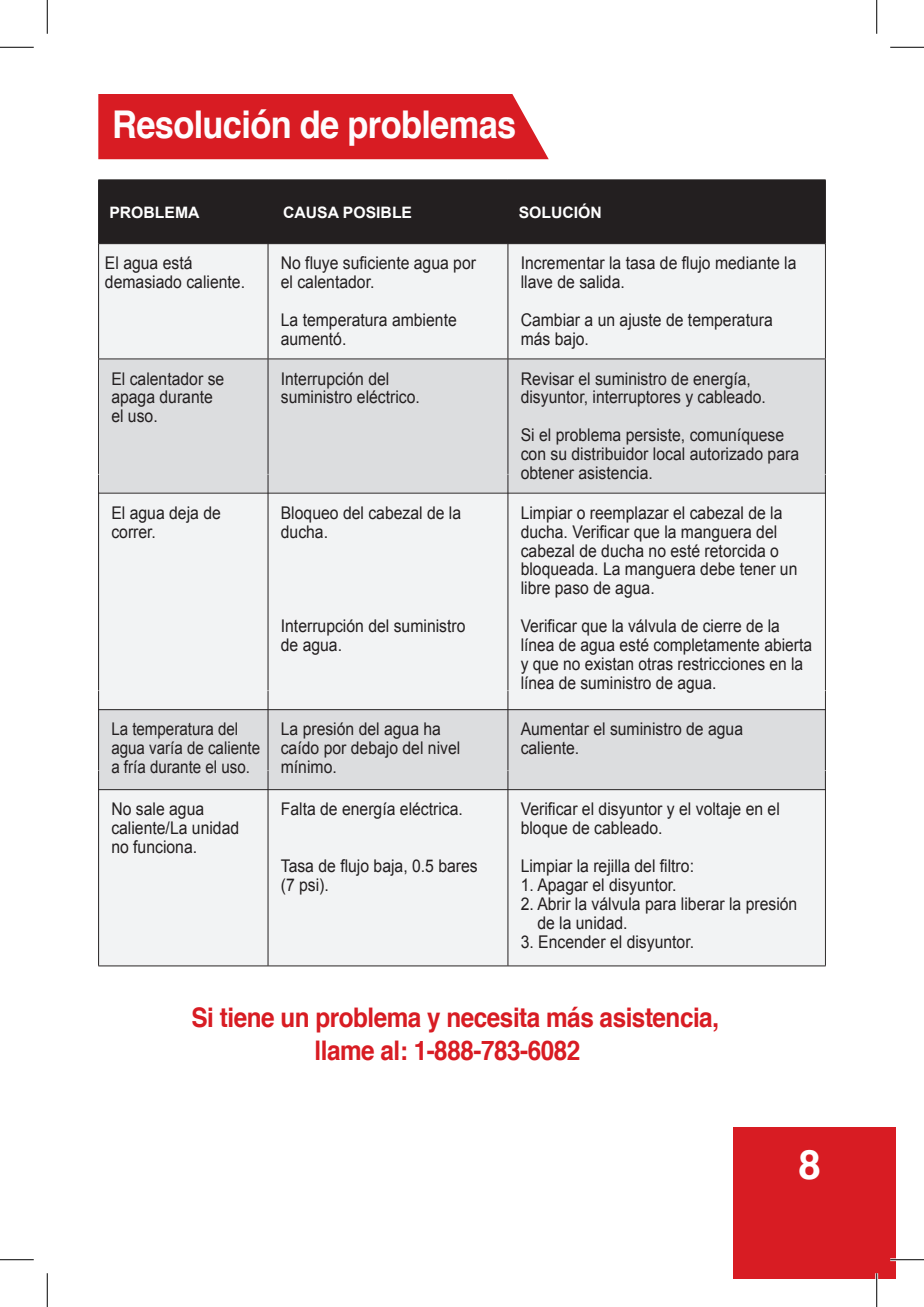
<style>
.page{position:relative;width:924px;height:1307px;background:#fff}
.page>*{position:absolute;margin:0;border:0;box-sizing:border-box;transform-origin:0 0}
.t1{font:700 40.5px "Helvetica";color:#fff}
.t2{font:700 38.25px "Helvetica";letter-spacing:-.02em;color:#fefcfd;scale:.9 1}
.t3{font:700 27px/32.4px "Helvetica";letter-spacing:-.02em;color:#d81c23;text-align:center;scale:.9 1}
.t4{font:17.55px/18.9px "Arial";color:#231f20;scale:.9 1}
.t5{font:17.55px/18.9px "Arial";color:#231f20;scale:.89 1}
.t6{font:17.55px/18.9px "Arial";color:#231f20;scale:.86 1}
.t7{font:700 15.75px "Arial";color:#fff}
</style>
<div class="page">
<div style="left:733px;top:1127px;width:163px;height:151px;background:#d81c23"></div>
<div style="left:99px;top:244px;width:725px;height:720px;background:#f2f3f4"></div>
<div style="left:98px;top:709px;width:726px;height:80px;background:#dcdddf"></div>
<div style="left:100px;top:360px;width:724px;height:131px;background:#dcdddf"></div>
<div style="left:98px;top:94px;width:451px;height:65px;background:#d81c23"></div>
<div style="left:99px;top:180px;width:726px;height:63px;background:#231f20"></div>
<hr style="left:98px;top:179px;width:170px;height:1px;background:#231f20">
<hr style="left:98px;top:180px;width:1px;height:63px;background:#231f20">
<hr style="left:268px;top:179px;width:240px;height:1px;background:#231f20">
<hr style="left:268px;top:180px;width:1px;height:63px;background:#231f20">
<hr style="left:508px;top:179px;width:317px;height:1px;background:#231f20">
<hr style="left:507px;top:180px;width:1px;height:63px;background:#231f20">
<hr style="left:825px;top:180px;width:1px;height:63px;background:#231f20">
<hr style="left:98px;top:243px;width:170px;height:1px;background:#231f20">
<hr style="left:98px;top:244px;width:1px;height:114px;background:#231f20">
<hr style="left:268px;top:243px;width:240px;height:1px;background:#231f20">
<hr style="left:268px;top:244px;width:1px;height:114px;background:#231f20">
<hr style="left:508px;top:243px;width:317px;height:1px;background:#231f20">
<hr style="left:507px;top:244px;width:1px;height:114px;background:#231f20">
<hr style="left:825px;top:244px;width:1px;height:114px;background:#231f20">
<hr style="left:98px;top:358px;width:170px;height:1px;background:#231f20">
<hr style="left:98px;top:359px;width:1px;height:115px;background:#231f20">
<hr style="left:268px;top:358px;width:240px;height:1px;background:#231f20">
<hr style="left:268px;top:359px;width:1px;height:115px;background:#231f20">
<hr style="left:508px;top:358px;width:317px;height:1px;background:#231f20">
<hr style="left:507px;top:359px;width:1px;height:115px;background:#231f20">
<hr style="left:825px;top:359px;width:1px;height:115px;background:#231f20">
<hr style="left:98px;top:492px;width:170px;height:1px;background:#231f20">
<hr style="left:98px;top:474px;width:1px;height:216px;background:#231f20">
<hr style="left:268px;top:492px;width:240px;height:1px;background:#231f20">
<hr style="left:268px;top:474px;width:1px;height:216px;background:#231f20">
<hr style="left:508px;top:492px;width:317px;height:1px;background:#231f20">
<hr style="left:507px;top:474px;width:1px;height:216px;background:#231f20">
<hr style="left:825px;top:474px;width:1px;height:216px;background:#231f20">
<hr style="left:98px;top:709px;width:170px;height:1px;background:#231f20">
<hr style="left:98px;top:691px;width:1px;height:79px;background:#231f20">
<hr style="left:268px;top:709px;width:240px;height:1px;background:#231f20">
<hr style="left:268px;top:691px;width:1px;height:79px;background:#231f20">
<hr style="left:508px;top:709px;width:317px;height:1px;background:#231f20">
<hr style="left:507px;top:691px;width:1px;height:79px;background:#231f20">
<hr style="left:825px;top:691px;width:1px;height:79px;background:#231f20">
<hr style="left:98px;top:789px;width:170px;height:1px;background:#231f20">
<hr style="left:98px;top:771px;width:1px;height:194px;background:#231f20">
<hr style="left:268px;top:789px;width:240px;height:1px;background:#231f20">
<hr style="left:268px;top:771px;width:1px;height:194px;background:#231f20">
<hr style="left:508px;top:789px;width:317px;height:1px;background:#231f20">
<hr style="left:507px;top:771px;width:1px;height:194px;background:#231f20">
<hr style="left:825px;top:771px;width:1px;height:194px;background:#231f20">
<hr style="left:98px;top:965px;width:170px;height:1px;background:#231f20">
<hr style="left:268px;top:965px;width:240px;height:1px;background:#231f20">
<hr style="left:508px;top:965px;width:317px;height:1px;background:#231f20">
<hr style="left:890px;top:1258px;width:34px;height:2px;background:#fff">
<hr style="left:875px;top:1273px;width:3px;height:33px;background:#fff">
<hr style="left:0;top:47px;width:34px;height:1px;background:#000">
<hr style="left:890px;top:47px;width:34px;height:1px;background:#000">
<hr style="left:0;top:1259px;width:34px;height:1px;background:#000">
<hr style="left:890px;top:1259px;width:34px;height:1px;background:#000">
<hr style="left:47px;top:0;width:1px;height:34px;background:#000">
<hr style="left:47px;top:1273px;width:1px;height:33px;background:#000">
<hr style="left:876px;top:0;width:1px;height:34px;background:#000">
<hr style="left:876px;top:1273px;width:1px;height:33px;background:#000">
<h2 class="t2" style="left:112px;top:93px;width:450px">Resolución de problemas</h2>
<p class="t7" style="left:109px;top:202px;width:92px">PROBLEMA</p>
<p class="t7" style="left:283px;top:202px;width:130px">CAUSA POSIBLE</p>
<p class="t7" style="left:518px;top:202px;width:85px">SOLUCIÓN</p>
<p class="t4" style="left:105px;top:254px;width:99px">El agua está</p>
<p class="t4" style="left:281px;top:254px;width:218px">No fluye suficiente agua por</p>
<p class="t4" style="left:105px;top:273px;width:157px">demasiado caliente.</p>
<p class="t4" style="left:281px;top:263px;width:197px;line-height:37.8px">el calentador.<br>La temperatura ambiente</p>
<p class="t4" style="left:281px;top:329px;width:74px">aumentó.</p>
<p class="t4" style="left:520px;top:254px;width:308px">Incrementar la tasa de flujo mediante la llave de salida.</p>
<p class="t4" style="left:520px;top:310px;width:282px">Cambiar a un ajuste de temperatura más bajo.</p>
<p class="t4" style="left:111px;top:369px;width:127px">El calentador se apaga durante el uso.</p>
<p class="t4" style="left:281px;top:369px;width:156px">Interrupción del suministro eléctrico.</p>
<p class="t4" style="left:520px;top:369px;width:274px">Revisar el suministro de energía, disyuntor, interruptores y cableado.</p>
<p class="t4" style="left:520px;top:426px;width:311px">Si el problema persiste, comuníquese con su distribuidor local autorizado para obtener asistencia.</p>
<p class="t4" style="left:111px;top:503px;width:123px">El agua deja de correr.</p>
<p class="t4" style="left:281px;top:503px;width:202px">Bloqueo del cabezal de la ducha.</p>
<p class="t4" style="left:521px;top:503px;width:309px">Limpiar o reemplazar el cabezal de la ducha. Verificar que la manguera del cabezal de ducha no esté retorcida o bloqueada. La manguera debe tener un libre paso de agua.</p>
<p class="t5" style="left:520px;top:616px;width:329px">Verificar que la válvula de cierre de la línea de agua esté completamente abierta y que no existan otras restricciones en la línea de suministro de agua.</p>
<p class="t4" style="left:281px;top:616px;width:207px">Interrupción del suministro de agua.</p>
<p class="t6" style="left:111px;top:719px;width:174px">La temperatura del agua varía de caliente a fría durante el uso.</p>
<p class="t4" style="left:281px;top:719px;width:201px">La presión del agua ha caído por debajo del nivel mínimo.</p>
<p class="t4" style="left:520px;top:719px;width:249px">Aumentar el suministro de agua caliente.</p>
<p class="t4" style="left:111px;top:799px;width:144px">No sale agua caliente/La unidad no funciona.</p>
<p class="t4" style="left:281px;top:799px;width:204px">Falta de energía eléctrica.</p>
<p class="t4" style="left:281px;top:856px;width:220px">Tasa de flujo baja, 0.5 bares (7 psi).</p>
<p class="t4" style="left:520px;top:799px;width:289px">Verificar el disyuntor y el voltaje en el bloque de cableado.</p>
<p class="t4" style="left:520px;top:856px;width:194px">Limpiar la rejilla del filtro:</p>
<p class="t4" style="left:520px;top:875px;width:175px">1. Apagar el disyuntor.</p>
<p class="t4" style="left:537px;top:894px;width:290px;text-indent:-17px">2. Abrir la válvula para liberar la presión de la unidad.</p>
<p class="t4" style="left:520px;top:932px;width:194px">3. Encender el disyuntor.</p>
<h3 class="t3" style="left:191px;top:1001px;width:587px">Si tiene un problema y necesita más asistencia, llame al: 1-888-783-6082</h3>
<h1 class="t1" style="left:798px;top:1131px;width:24px">8</h1>
</div>
